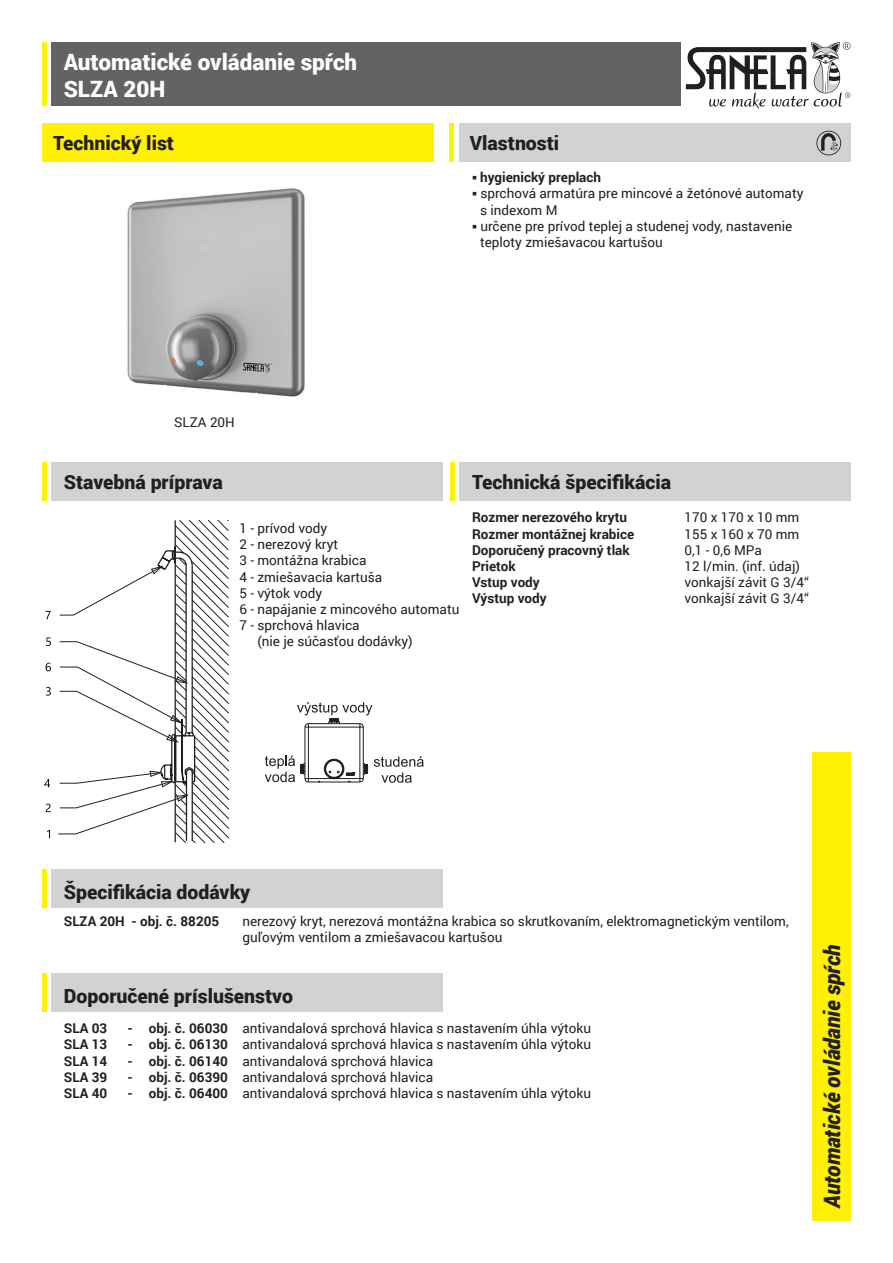
<style>
.page{position:relative;width:893px;height:1263px;background:#fff}
.page>*{position:absolute;margin:0;border:0;box-sizing:border-box;transform-origin:0 0}
.t1{font:900 22.5px "Roboto";color:#fff}
.t2{font:italic 900 22.5px "Roboto";letter-spacing:-.01em;color:#231f20;scale:.95 1}
.t3{font:900 19.5px "Roboto";color:#231f20}
.t4{font:13.5px/16.2px "Roboto";color:#231f20}
.t5{font:700 13.5px "Roboto";color:#231f20}
.s1{font-weight:700}
</style>
<div class="page">
<div style="left:51px;top:43px;width:629px;height:63px;background:#636366"></div>
<div style="left:459px;top:123px;width:391px;height:39px;background:#d1d2d4"></div>
<div style="left:51px;top:462px;width:391px;height:39px;background:#d1d2d4"></div>
<div style="left:812px;top:752px;width:38px;height:468px;background:#fff101"></div>
<hr style="left:43px;top:43px;width:4px;height:63px;background:#fff101">
<hr style="left:43px;top:462px;width:4px;height:39px;background:#fff101">
<div style="left:459px;top:462px;width:391px;height:39px;background:#d1d2d4"></div>
<hr style="left:451px;top:462px;width:4px;height:39px;background:#fff101">
<hr style="left:450px;top:123px;width:4px;height:39px;background:#fff101">
<div style="left:51px;top:870px;width:391px;height:38px;background:#d1d2d4"></div>
<hr style="left:43px;top:870px;width:4px;height:38px;background:#fff101">
<img style="left:127px;top:188px;width:178px;height:209px">
<svg style="left:47px;top:830px;width:3px;height:8px"></svg>
<svg style="left:44px;top:779px;width:6px;height:8px"></svg>
<svg style="left:46px;top:804px;width:5px;height:8px"></svg>
<svg style="left:46px;top:663px;width:5px;height:8px"></svg>
<svg style="left:46px;top:637px;width:5px;height:9px"></svg>
<svg style="left:46px;top:687px;width:5px;height:9px"></svg>
<svg style="left:45px;top:611px;width:6px;height:8px"></svg>
<svg style="left:58px;top:519px;width:171px;height:324px"></svg>
<div style="left:51px;top:973px;width:391px;height:39px;background:#d1d2d4"></div>
<hr style="left:43px;top:973px;width:4px;height:39px;background:#fff101">
<svg style="left:265px;top:702px;width:159px;height:81px"></svg>
<svg style="left:686px;top:42px;width:164px;height:67px"></svg>
<svg style="left:816px;top:131px;width:25px;height:24px"></svg>
<div style="left:43px;top:123px;width:391px;height:39px;background:#fff101"></div>
<img style="left:325px;top:737px;width:20px;height:10px">
<p class="t1" style="left:64px;top:46px;width:295px">Automatické ovládanie spŕch</p>
<p class="t1" style="left:64px;top:73px;width:103px">SLZA 20H</p>
<p class="t3" style="left:53px;top:129px;width:122px">Technický list</p>
<p class="t3" style="left:470px;top:129px;width:91px">Vlastnosti</p>
<p class="t5" style="left:472px;top:168px;width:131px">○ hygienický preplach</p>
<p class="t4" style="left:472px;top:185px;width:333px">○ sprchová armatúra pre mincové a žetónové automaty</p>
<p class="t4" style="left:480px;top:201px;width:79px">s indexom M</p>
<p class="t4" style="left:472px;top:217px;width:322px">○ určene pre prívod teplej a studenej vody, nastavenie</p>
<p class="t4" style="left:480px;top:233px;width:184px">teploty zmiešavacou kartušou</p>
<p class="t4" style="left:174px;top:413px;width:62px">SLZA 20H</p>
<p class="t3" style="left:64px;top:469px;width:161px">Stavebná príprava</p>
<p class="t4" style="left:239px;top:520px;width:89px">1 - prívod vody</p>
<p class="t4" style="left:239px;top:536px;width:100px">2 - nerezový kryt</p>
<p class="t4" style="left:239px;top:552px;width:129px">3 - montážna krabica</p>
<p class="t4" style="left:239px;top:568px;width:144px">4 - zmiešavacia kartuša</p>
<p class="t4" style="left:239px;top:584px;width:85px">5 - výtok vody</p>
<p class="t4" style="left:239px;top:601px;width:221px">6 - napájanie z mincového automatu</p>
<p class="t4" style="left:239px;top:617px;width:122px">7 - sprchová hlavica</p>
<p class="t4" style="left:257px;top:633px;width:157px">(nie je súčasťou dodávky)</p>
<p class="t3" style="left:472px;top:469px;width:201px">Technická špecifikácia</p>
<p class="t5" style="left:472px;top:508px;width:157px">Rozmer nerezového krytu</p>
<p class="t4" style="left:685px;top:509px;width:116px">170 x 170 x 10 mm</p>
<p class="t5" style="left:472px;top:524px;width:164px">Rozmer montážnej krabice</p>
<p class="t4" style="left:685px;top:525px;width:116px">155 x 160 x 70 mm</p>
<p class="t5" style="left:472px;top:540px;width:159px">Doporučený pracovný tlak</p>
<p class="t4" style="left:685px;top:541px;width:79px">0,1 - 0,6 MPa</p>
<p class="t5" style="left:472px;top:557px;width:45px">Prietok</p>
<p class="t4" style="left:685px;top:558px;width:117px">12 l/min. (inf. údaj)</p>
<p class="t5" style="left:472px;top:573px;width:69px">Vstup vody</p>
<p class="t4" style="left:685px;top:574px;width:126px">vonkajší závit G 3/4“</p>
<p class="t5" style="left:472px;top:589px;width:76px">Výstup vody</p>
<p class="t4" style="left:685px;top:590px;width:126px">vonkajší závit G 3/4“</p>
<p class="t3" style="left:64px;top:879px;width:188px">Špecifikácia dodávky</p>
<p class="t5" style="left:64px;top:912px;width:157px">SLZA 20H - obj. č. 88205</p>
<p class="t4" style="left:242px;top:913px;width:548px">nerezový kryt, nerezová montážna krabica so skrutkovaním, elektromagnetickým ventilom, guľovým ventilom a zmiešavacou kartušou</p>
<p class="t3" style="left:64px;top:983px;width:231px">Doporučené príslušenstvo</p>
<p class="t5" style="left:64px;top:1019px;width:45px">SLA 03</p>
<p class="t4" style="left:128px;top:1020px;width:465px"><span class="s1">- obj. č. 06030</span> antivandalová sprchová hlavica s nastavením úhla výtoku</p>
<p class="t5" style="left:64px;top:1035px;width:45px">SLA 13</p>
<p class="t4" style="left:128px;top:1036px;width:465px"><span class="s1">- obj. č. 06130</span> antivandalová sprchová hlavica s nastavením úhla výtoku</p>
<p class="t5" style="left:64px;top:1051px;width:45px">SLA 14</p>
<p class="t4" style="left:128px;top:1052px;width:307px"><span class="s1">- obj. č. 06140</span> antivandalová sprchová hlavica</p>
<p class="t5" style="left:64px;top:1067px;width:45px">SLA 39</p>
<p class="t4" style="left:128px;top:1068px;width:307px"><span class="s1">- obj. č. 06390</span> antivandalová sprchová hlavica</p>
<p class="t5" style="left:64px;top:1084px;width:45px">SLA 40</p>
<p class="t4" style="left:128px;top:1085px;width:465px"><span class="s1">- obj. č. 06400</span> antivandalová sprchová hlavica s nastavením úhla výtoku</p>
<p class="t2" style="left:816px;top:1208px;width:278px;rotate:-90deg">Automatické ovládanie spŕch</p>
</div>
